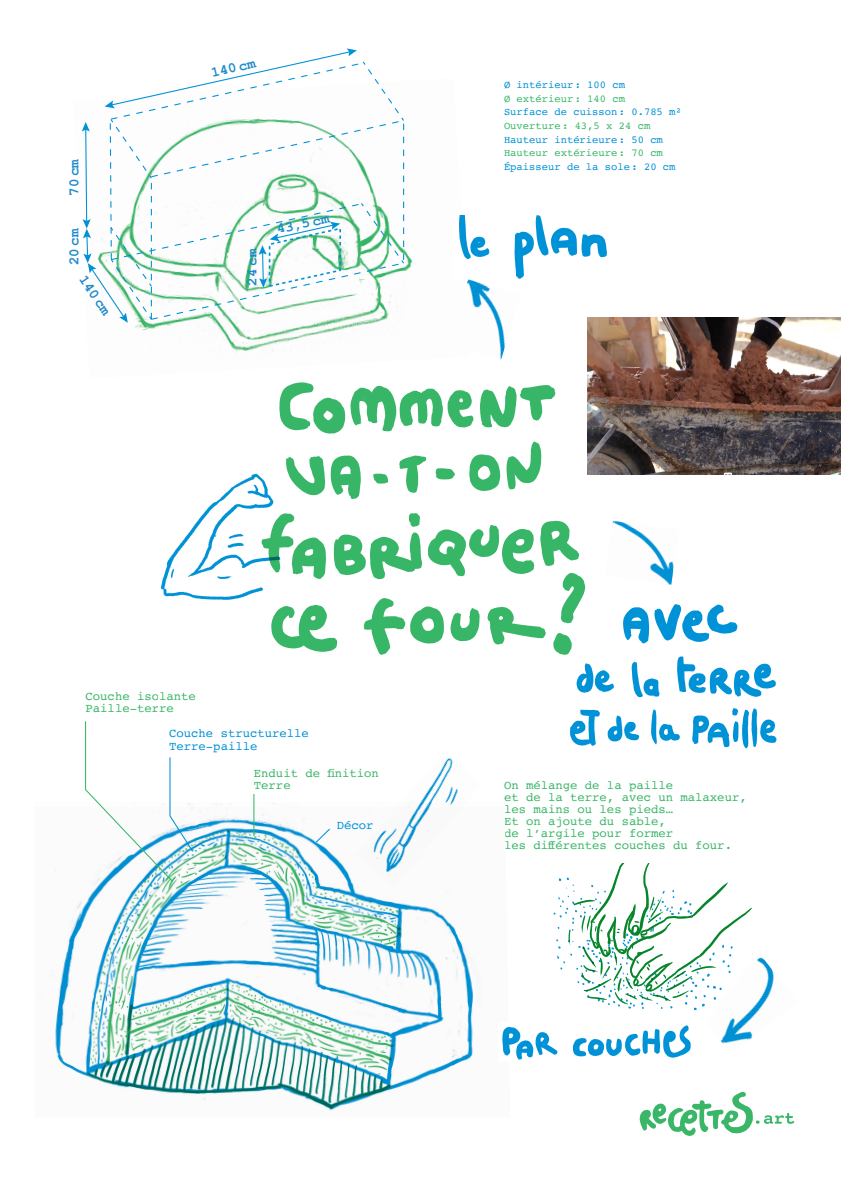
<style>
.page{position:relative;width:841px;height:1186px;background:#fff}
.page>*{position:absolute;margin:0;border:0;box-sizing:border-box;transform-origin:0 0}
.t1{font:700 14.04px "Courier New";letter-spacing:-.005em;color:#1d8acb}
.t2{font:12.25px/11.9px "Courier";color:#39b667}
.t3{font:12.25px/12.9px "Courier";color:#0091d6}
.t4{font:10.5px "Courier";color:#0091d6}
.t5{font:10.5px "Courier";color:#39b667}
</style>
<div class="page">
<svg style="left:639px;top:1092px;width:155px;height:43px"></svg>
<img style="left:81px;top:131px;width:332px;height:204px">
<svg style="left:82px;top:48px;width:323px;height:275px"></svg>
<img style="left:181px;top:335px;width:490px;height:320px">
<img style="left:159px;top:459px;width:151px;height:152px">
<img style="left:459px;top:215px;width:148px;height:64px">
<img style="left:615px;top:592px;width:123px;height:52px">
<img style="left:562px;top:648px;width:215px;height:101px">
<img style="left:448px;top:279px;width:72px;height:80px">
<img style="left:604px;top:521px;width:70px;height:63px">
<img style="left:55px;top:807px;width:418px;height:303px">
<img style="left:355px;top:758px;width:118px;height:129px">
<img style="left:587px;top:318px;width:253px;height:157px">
<img style="left:502px;top:1025px;width:189px;height:35px">
<img style="left:553px;top:863px;width:199px;height:148px">
<img style="left:705px;top:956px;width:69px;height:88px">
<svg style="left:84px;top:721px;width:110px;height:162px"></svg>
<hr style="left:253px;top:794px;width:1px;height:42px;background:#39b667">
<svg style="left:315px;top:827px;width:16px;height:16px"></svg>
<p class="t1" style="left:65px;top:196px;width:39px;rotate:-90deg">70 cm</p>
<p class="t1" style="left:65px;top:265px;width:39px;rotate:-90deg">20 cm</p>
<p class="t1" style="left:89px;top:271px;width:46px;rotate:56deg">140 cm</p>
<p class="t1" style="left:209px;top:64px;width:46px;rotate:-13deg">140 cm</p>
<p class="t1" style="left:243px;top:285px;width:39px;rotate:-90deg">24 cm</p>
<p class="t1" style="left:275px;top:220px;width:55px;rotate:-12deg">43,5 cm</p>
<p class="t4" style="left:504px;top:77px;width:123px">Ø intérieur: 100 cm</p>
<p class="t5" style="left:504px;top:90px;width:123px">Ø extérieur: 140 cm</p>
<p class="t4" style="left:504px;top:104px;width:179px">Surface de cuisson: 0.785 m²</p>
<p class="t5" style="left:504px;top:118px;width:148px">Ouverture: 43,5 x 24 cm</p>
<p class="t4" style="left:504px;top:131px;width:160px">Hauteur intérieure: 50 cm</p>
<p class="t5" style="left:504px;top:145px;width:160px">Hauteur extérieure: 70 cm</p>
<p class="t4" style="left:504px;top:159px;width:173px">Épaisseur de la sole: 20 cm</p>
<p class="t2" style="left:86px;top:690px;width:112px">Couche isolante<br>Paille-terre</p>
<p class="t3" style="left:169px;top:726px;width:141px">Couche structurelle<br>Terre-paille</p>
<p class="t2" style="left:254px;top:767px;width:126px">Enduit de finition<br>Terre</p>
<p class="t3" style="left:337px;top:818px;width:38px">Décor</p>
<p class="t2" style="left:504px;top:779px;width:244px">On mélange de la paille<br>et de la terre, avec un malaxeur, les mains ou les pieds…<br>Et on ajoute du sable,<br>de l’argile pour former<br>les différentes couches du four.</p>
</div>
